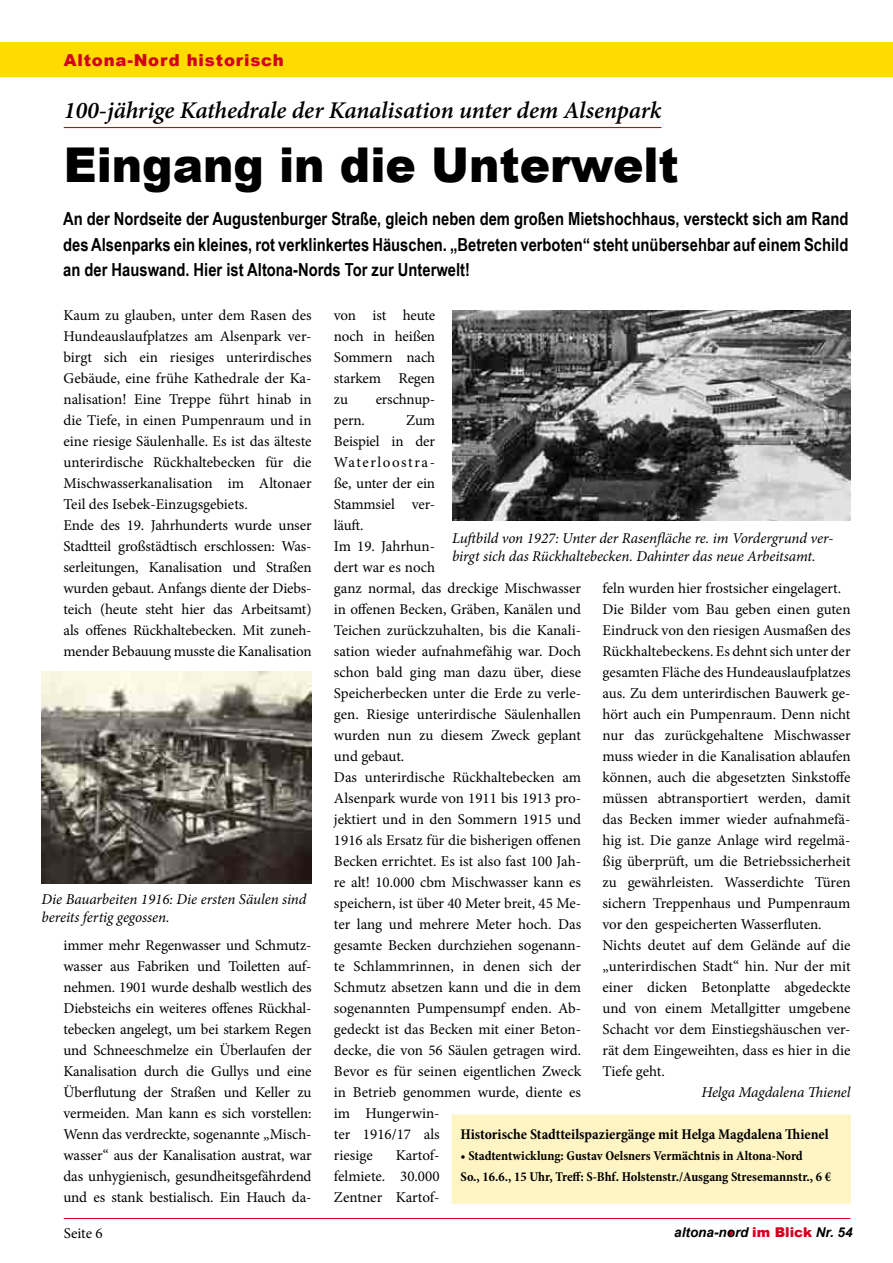
<style>
.page{position:relative;width:893px;height:1263px;background:#fff}
.page>*{position:absolute;margin:0;border:0;box-sizing:border-box;transform-origin:0 0}
.t1{font:900 48px "Arial";color:#000;scale:.95 1}
.t2{font:italic 600 24px "Minion Pro";letter-spacing:-.005em;color:#000}
.t3{font:700 18px/25.5px "Arial Narrow";color:#000;text-align:justify}
.t4{font:900 16.5px "Arial";letter-spacing:.05em;color:#d1001f}
.t5{font:15px/21px "Minion Pro";letter-spacing:-.005em;color:#000}
.t6{font:italic 15px/18px "Minion Pro";letter-spacing:-.005em;color:#000}
.t7{font:700 condensed 15px "Minion Pro";color:#000}
.t8{font:700 condensed 13.5px/21px "Minion Pro";letter-spacing:-.005em;color:#000}
.t9{font:italic 700 13.5px "Arial";color:#000}
.s1{font-weight:900;font-style:normal;color:#d1001f}
</style>
<div class="page">
<svg style="left:728px;top:1229px;width:5px;height:7px"></svg>
<hr style="left:64px;top:1218px;width:786px;height:1px;background:#d1001f">
<div style="left:0;top:43px;width:893px;height:34px;background:#ffdc00"></div>
<div style="left:452px;top:1114px;width:399px;height:90px;background:#fff4c3;border:2px solid #fff4c3"></div>
<hr style="left:64px;top:127px;width:597px;height:1px;background:#d1001f">
<img style="left:42px;top:671px;width:270px;height:212px">
<img style="left:452px;top:310px;width:398px;height:210px">
<p class="t4" style="left:64px;top:48px;width:222px">Altona-Nord historisch</p>
<h2 class="t2" style="left:64px;top:94px;width:599px">100-jährige Kathedrale der Kanalisation unter dem Alsenpark</h2>
<h1 class="t1" style="left:64px;top:130px;width:649px">Eingang in die Unterwelt</h1>
<p class="t3" style="left:63px;top:205px;width:787px">An der Nordseite der Augustenburger Straße, gleich neben dem großen Mietshochhaus, versteckt sich am Rand des Alsenparks ein kleines, rot verklinkertes Häuschen. „Betreten verboten“ steht unübersehbar auf einem Schild an der Hauswand. Hier ist Altona-Nords Tor zur Unterwelt!</p>
<p class="t5" style="left:64px;top:305px;width:250px">Kaum zu glauben, unter dem Rasen des Hundeauslaufplatzes am Alsenpark ver&shy;birgt sich ein riesiges unterirdisches Gebäude, eine frühe Kathedrale der Ka&shy;nalisation! Eine Treppe führt hinab in die Tiefe, in einen Pumpenraum und in eine riesige Säulenhalle. Es ist das älteste unterirdische Rückhaltebecken für die Mischwasserkanalisation im Altonaer Teil des Isebek-Einzugsgebiets.<br>Ende des 19. Jahrhunderts wurde unser Stadtteil großstädtisch erschlossen: Was&shy;serleitungen, Kanalisation und Straßen wurden gebaut. Anfangs diente der Diebs&shy;teich (heute steht hier das Arbeitsamt) als offenes Rückhaltebecken. Mit zuneh&shy;mender Bebauung musste die Kanalisation</p>
<p class="t6" style="left:42px;top:890px;width:266px">Die Bauarbeiten 1916: Die ersten Säulen sind bereits fertig gegossen.</p>
<p class="t5" style="left:64px;top:935px;width:250px;text-align:justify">immer mehr Regenwasser und Schmutz&shy;wasser aus Fabriken und Toiletten auf&shy;nehmen. 1901 wurde deshalb westlich des Diebsteichs ein weiteres offenes Rückhal&shy;tebecken angelegt, um bei starkem Regen und Schneeschmelze ein Überlaufen der Kanalisation durch die Gullys und eine Überflutung der Straßen und Keller zu vermeiden. Man kann es sich vorstellen:<br>Wenn das verdreckte, sogenannte „Misch&shy;wasser“ aus der Kanalisation austrat, war das unhygienisch, gesundheitsgefährdend und es stank bestialisch. Ein Hauch da-</p>
<p class="t5" style="left:334px;top:305px;width:103px;text-align:justify">von ist heute noch in heißen Sommern nach starkem Regen zu</p>
<p class="t5" style="left:376px;top:389px;width:61px">erschnup-</p>
<p class="t5" style="left:334px;top:410px;width:249px;text-indent:72px">Zum<br>Beispiel in der<br>Waterloostra-<br>ße, unter der ein<br>Stammsiel ver-<br>läuft.<br>Im 19. Jahrhun-<br>dert war es noch<br>ganz normal, das dreckige Mischwasser in offenen Becken, Gräben, Kanälen und<br>Teichen zurückzuhalten, bis die Kanali&shy;sation wieder aufnahmefähig war. Doch schon bald ging man dazu über, diese<br>Speicherbecken unter die Erde zu verle&shy;gen. Riesige unterirdische Säulenhallen wurden nun zu diesem Zweck geplant und gebaut.<br>Das unterirdische Rückhaltebecken am<br>Alsenpark wurde von 1911 bis 1913 pro&shy;jektiert und in den Sommern 1915 und<br>1916 als Ersatz für die bisherigen offenen<br>Becken errichtet. Es ist also fast 100 Jah&shy;re alt! 10.000 cbm Mischwasser kann es speichern, ist über 40 Meter breit, 45 Me&shy;ter lang und mehrere Meter hoch. Das gesamte Becken durchziehen sogenann&shy;te Schlammrinnen, in denen sich der<br>Schmutz absetzen kann und die in dem sogenannten Pumpensumpf enden. Ab&shy;gedeckt ist das Becken mit einer Beton&shy;decke, die von 56 Säulen getragen wird.<br>Bevor es für seinen eigentlichen Zweck in Betrieb genommen wurde, diente es im Hungerwin-<br>ter 1916/17 als<br>riesige</p>
<p class="t5" style="left:334px;top:410px;width:33px">pern.</p>
<p class="t6" style="left:452px;top:529px;width:383px">Luftbild von 1927: Unter der Rasenfläche re. im Vordergrund ver&shy;birgt sich das Rückhaltebecken. Dahinter das neue Arbeitsamt.</p>
<p class="t5" style="left:602px;top:578px;width:250px">feln wurden hier frostsicher eingelagert.<br>Die Bilder vom Bau geben einen guten Eindruck von den riesigen Ausmaßen des Rückhaltebeckens. Es dehnt sich unter der gesamten Fläche des Hundeauslaufplatzes aus. Zu dem unterirdischen Bauwerk ge&shy;hört auch ein Pumpenraum. Denn nicht nur das zurückgehaltene Mischwasser muss wieder in die Kanalisation ablaufen können, auch die abgesetzten Sinkstoffe müssen abtransportiert werden, damit das Becken immer wieder aufnahmefä&shy;hig ist. Die ganze Anlage wird regelmä&shy;ßig überprüft, um die Betriebssicherheit zu gewährleisten. Wasserdichte Türen sichern Treppenhaus und Pumpenraum vor den gespeicherten Wasserfluten.<br>Nichts deutet auf dem Gelände auf die „unterirdischen Stadt“ hin. Nur der mit einer dicken Betonplatte abgedeckte und von einem Metallgitter umgebene Schacht vor dem Einstiegshäuschen ver&shy;rät dem Eingeweihten, dass es hier in die Tiefe geht.</p>
<p class="t6" style="left:701px;top:1083px;width:150px">Helga Magdalena Thienel</p>
<p class="t7" style="left:460px;top:1124px;width:370px">Historische Stadtteilspaziergänge mit Helga Magdalena Thienel</p>
<p class="t8" style="left:460px;top:1145px;width:372px">• Stadtentwicklung: Gustav Oelsners Vermächtnis in Altona-Nord<br>So., 16.6., 15 Uhr, Treff: S-Bhf. Holstenstr./Ausgang Stresemannstr., 6 €</p>
<p class="t5" style="left:334px;top:1145px;width:107px;text-align:justify;text-indent:62px">Kartof&shy;felmiete. 30.000<br>Zentner Kartof-</p>
<p class="t5" style="left:64px;top:1222px;width:40px">Seite 6</p>
<p class="t9" style="left:674px;top:1223px;width:180px">altona-nord <span class="s1">im Blick</span> Nr. 54</p>
</div>
